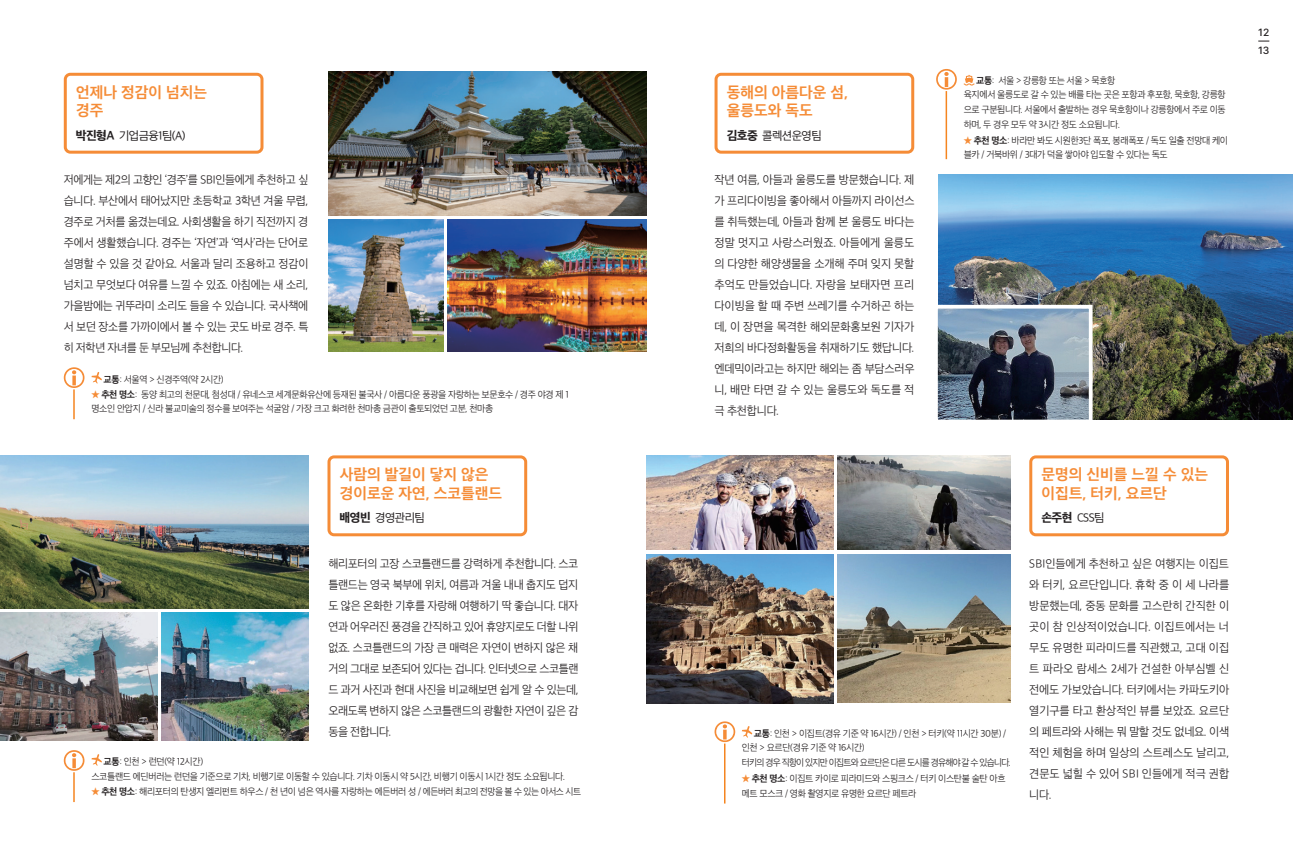
<style>
.page{position:relative;width:1293px;height:864px;background:#fff}
.page>*{position:absolute;margin:0;border:0;box-sizing:border-box;transform-origin:0 0}
.t1{font:15.75px/18.9px "Apple SD Gothic Neo B00";color:#f58c37}
.t2{font:12px/21px "Apple SD Gothic Neo L00";letter-spacing:-.025em;color:#231f20;text-align:justify}
.t3{font:12px "Apple SD Gothic Neo R00";letter-spacing:-.045em;color:#231f20}
.t4{font:500 10.2px/18px "Inter";color:#231f20}
.t5{font:9.75px/14.2px "Apple SD Gothic Neo L00";letter-spacing:-.035em;color:#231f20}
.s1{font-family:"Apple SD Gothic Neo EB00";font-size:12.45px}
.s2{font-family:"Apple SD Gothic Neo B00";font-size:12.45px}
.s3{font-family:"Apple SD Gothic Neo B00"}
.s4{font-family:"Apple SD Gothic Neo B00";color:#f58c37}
</style>
<div class="page">
<img style="left:329px;top:71px;width:317px;height:144px">
<img style="left:0;top:455px;width:308px;height:153px">
<img style="left:161px;top:612px;width:147px;height:128px">
<img style="left:0;top:612px;width:157px;height:128px">
<img style="left:938px;top:174px;width:355px;height:245px">
<img style="left:937px;top:303px;width:157px;height:117px">
<svg style="left:91px;top:372px;width:11px;height:11px"></svg>
<svg style="left:963px;top:75px;width:11px;height:10px"></svg>
<img style="left:838px;top:455px;width:172px;height:94px">
<img style="left:838px;top:554px;width:172px;height:148px">
<img style="left:646px;top:455px;width:187px;height:94px">
<img style="left:646px;top:554px;width:187px;height:148px">
<img style="left:329px;top:219px;width:114px;height:132px">
<img style="left:447px;top:219px;width:199px;height:132px">
<svg style="left:742px;top:726px;width:10px;height:11px"></svg>
<div style="left:64px;top:73px;width:199px;height:81px;border:3px solid #f58c37;border-radius:5px"></div>
<div style="left:714px;top:73px;width:200px;height:81px;border:3px solid #f58c37;border-radius:5px"></div>
<div style="left:1029px;top:455px;width:200px;height:81px;border:3px solid #f58c37;border-radius:5px"></div>
<div style="left:327px;top:455px;width:200px;height:81px;border:3px solid #f58c37;border-radius:5px"></div>
<svg style="left:64px;top:367px;width:20px;height:21px"></svg>
<hr style="left:73px;top:389px;width:2px;height:30px;background:#f58520">
<svg style="left:714px;top:721px;width:21px;height:20px"></svg>
<hr style="left:724px;top:743px;width:1px;height:60px;background:#f58520">
<svg style="left:936px;top:69px;width:21px;height:21px"></svg>
<hr style="left:945px;top:91px;width:2px;height:68px;background:#f58520">
<svg style="left:64px;top:750px;width:20px;height:20px"></svg>
<hr style="left:73px;top:772px;width:2px;height:29px;background:#f58520">
<svg style="left:91px;top:754px;width:11px;height:11px"></svg>
<p class="t4" style="left:1258px;top:23px;width:13px">12<br>13</p>
<h1 class="t1" style="left:76px;top:81px;width:132px">언제나 정감이 넘치는 경주</h1>
<p class="t3" style="left:76px;top:127px;width:111px"><span class="s1">박진형</span><span class="s2">A</span> 기업금융1팀(A)</p>
<h1 class="t1" style="left:727px;top:81px;width:123px">동해의 아름다운 섬, 울릉도와 독도</h1>
<p class="t3" style="left:726px;top:127px;width:97px"><span class="s1">김호중</span> 콜렉션운영팀</p>
<p class="t5" style="left:963px;top:73px;width:263px;line-height:13.4px;text-indent:12px"><span class="s3">교통</span>: 서울 &gt; 강릉항 또는 서울 &gt; 묵호항<br>육지에서 울릉도로 갈 수 있는 배를 타는 곳은 포항과 후포항, 묵호항, 강릉항</p>
<p class="t5" style="left:963px;top:101px;width:263px;line-height:15px">으로 구분됩니다. 서울에서 출발하는 경우 묵호항이나 강릉항에서 주로 이동 하며, 두 경우 모두 약 3시간 정도 소요됩니다.</p>
<p class="t5" style="left:963px;top:132px;width:266px"><span class="s4">★</span> <span class="s3">추천 명소</span>: 바라만 봐도 시원한3단 폭포, 봉래폭포 / 독도 일출 전망대 케이 블카 / 거북바위 / 3대가 덕을 쌓아야 입도할 수 있다는 독도</p>
<p class="t2" style="left:64px;top:168px;width:246px">저에게는 제2의 고향인 ‘경주’를 SBI인들에게 추천하고 싶 습니다. 부산에서 태어났지만 초등학교 3학년 겨울 무렵, 경주로 거처를 옮겼는데요. 사회생활을 하기 직전까지 경 주에서 생활했습니다. 경주는 ‘자연’과 ‘역사’라는 단어로 설명할 수 있을 것 같아요. 서울과 달리 조용하고 정감이 넘치고 무엇보다 여유를 느낄 수 있죠. 아침에는 새 소리, 가을밤에는 귀뚜라미 소리도 들을 수 있습니다. 국사책에 서 보던 장소를 가까이에서 볼 수 있는 곳도 바로 경주. 특 히 저학년 자녀를 둔 부모님께 추천합니다.</p>
<p class="t5" style="left:104px;top:371px;width:122px"><span class="s3">교통</span>: 서울역 &gt; 신경주역(약 2시간)</p>
<p class="t5" style="left:91px;top:386px;width:479px"><span class="s4">★</span> <span class="s3">추천 명소</span>: 동양 최고의 천문대, 첨성대 / 유네스코 세계문화유산에 등재된 불국사 / 아름다운 풍광을 자랑하는 보문호수 / 경주 야경 제 1 명소인 안압지 / 신라 불교미술의 정수를 보여주는 석굴암 / 가장 크고 화려한 천마총 금관이 출토되었던 고분, 천마총</p>
<p class="t2" style="left:714px;top:168px;width:201px">작년 여름, 아들과 울릉도를 방문했습니다. 제 가 프리다이빙을 좋아해서 아들까지 라이선스 를 취득했는데, 아들과 함께 본 울릉도 바다는 정말 멋지고 사랑스러웠죠. 아들에게 울릉도 의 다양한 해양생물을 소개해 주며 잊지 못할 추억도 만들었습니다. 자랑을 보태자면 프리 다이빙을 할 때 주변 쓰레기를 수거하곤 하는 데, 이 장면을 목격한 해외문화홍보원 기자가 저희의 바다정화활동을 취재하기도 했답니다. 엔데믹이라고는 하지만 해외는 좀 부담스러우 니, 배만 타면 갈 수 있는 울릉도와 독도를 적 극 추천합니다.</p>
<h1 class="t1" style="left:340px;top:464px;width:164px">사람의 발길이 닿지 않은 경이로운 자연, 스코틀랜드</h1>
<h1 class="t1" style="left:1041px;top:464px;width:168px">문명의 신비를 느낄 수 있는 이집트, 터키, 요르단</h1>
<p class="t3" style="left:340px;top:510px;width:87px"><span class="s1">배영빈</span> 경영관리팀</p>
<p class="t3" style="left:1041px;top:510px;width:65px"><span class="s1">손주현</span> CSS팀</p>
<p class="t2" style="left:328px;top:552px;width:252px">해리포터의 고장 스코틀랜드를 강력하게 추천합니다. 스코 틀랜드는 영국 북부에 위치, 여름과 겨울 내내 춥지도 덥지 도 않은 온화한 기후를 자랑해 여행하기 딱 좋습니다. 대자 연과 어우러진 풍경을 간직하고 있어 휴양지로도 더할 나위 없죠. 스코틀랜드의 가장 큰 매력은 자연이 변하지 않은 채 거의 그대로 보존되어 있다는 겁니다. 인터넷으로 스코틀랜 드 과거 사진과 현대 사진을 비교해보면 쉽게 알 수 있는데, 오래도록 변하지 않은 스코틀랜드의 광활한 자연이 깊은 감 동을 전합니다.</p>
<p class="t5" style="left:91px;top:753px;width:475px;text-indent:12px"><span class="s3">교통</span>: 인천 &gt; 런던(약 12시간)<br>스코틀랜드 에딘버러는 런던을 기준으로 기차, 비행기로 이동할 수 있습니다. 기차 이동시 약 5시간, 비행기 이동시 1시간 정도 소요됩니다.</p>
<p class="t5" style="left:91px;top:783px;width:491px"><span class="s4">★</span> <span class="s3">추천 명소</span>: 해리포터의 탄생지 엘리펀트 하우스 / 천 년이 넘은 역사를 자랑하는 에든버러 성 / 에든버러 최고의 전망을 볼 수 있는 아서스 시트</p>
<p class="t5" style="left:742px;top:725px;width:270px;text-indent:12px"><span class="s3">교통</span>: 인천 &gt; 이집트(경유 기준 약 16시간) / 인천 &gt; 터키(약 11시간 30분) / 인천 &gt; 요르단(경유 기준 약 16시간)<br>터키의 경우 직항이 있지만 이집트와 요르단은 다른 도시를 경유해야 갈 수 있습니다.</p>
<p class="t5" style="left:742px;top:770px;width:265px"><span class="s4">★</span> <span class="s3">추천 명소</span>: 이집트 카이로 피라미드와 스핑크스 / 터키 이스탄불 술탄 아흐 메트 모스크 / 영화 촬영지로 유명한 요르단 페트라</p>
<p class="t2" style="left:1029px;top:552px;width:201px">SBI인들에게 추천하고 싶은 여행지는 이집트 와 터키, 요르단입니다. 휴학 중 이 세 나라를 방문했는데, 중동 문화를 고스란히 간직한 이 곳이 참 인상적이었습니다. 이집트에서는 너 무도 유명한 피라미드를 직관했고, 고대 이집 트 파라오 람세스 2세가 건설한 아부심벨 신 전에도 가보았습니다. 터키에서는 카파도키아 열기구를 타고 환상적인 뷰를 보았죠. 요르단 의 페트라와 사해는 뭐 말할 것도 없네요. 이색 적인 체험을 하며 일상의 스트레스도 날리고, 견문도 넓힐 수 있어 SBI 인들에게 적극 권합 니다.</p>
</div>
